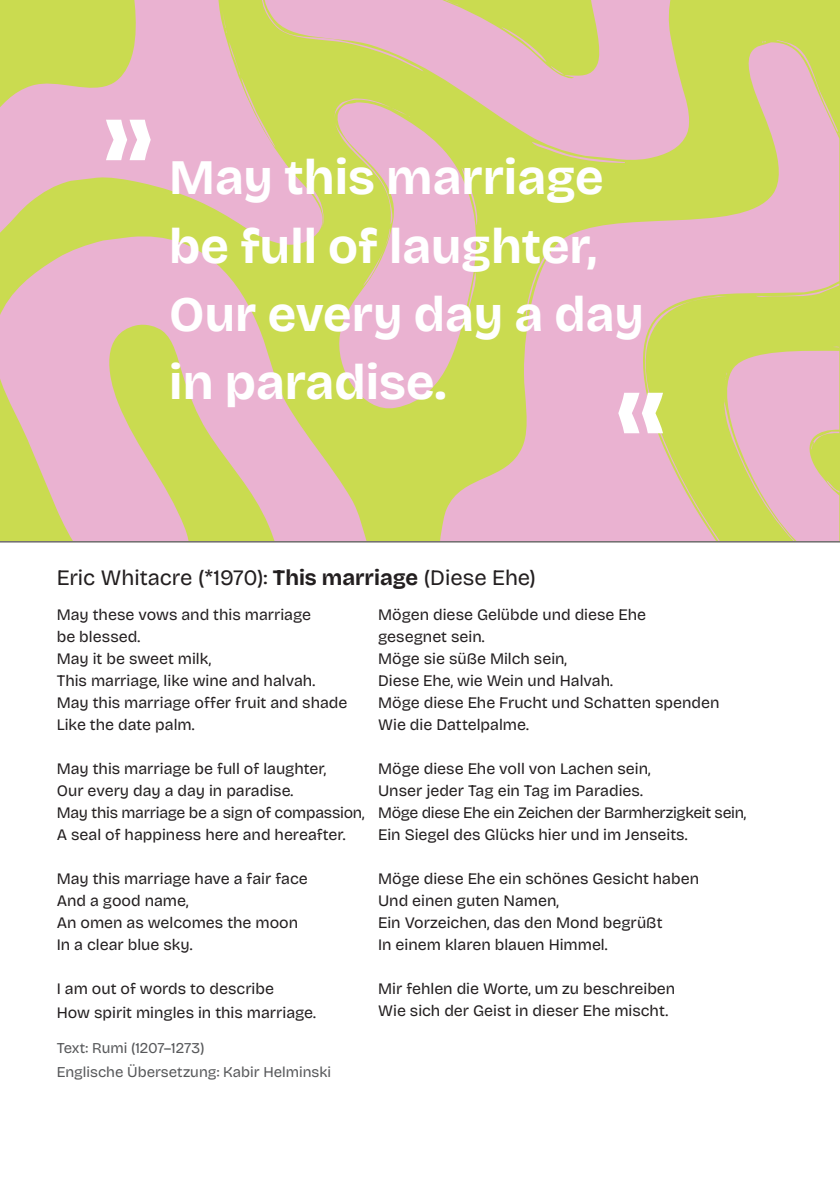
<style>
.page{position:relative;width:840px;height:1191px;background:#fff}
.page>*{position:absolute;margin:0;border:0;box-sizing:border-box;transform-origin:0 0}
.Text_Lied{font:700 109.2px "Bricolage Grotesque 24 pt";color:#fff}
.Text_Lied-2{font:700 49.6px/68.2px "Bricolage Grotesque 24 pt";color:#fff}
.Texte_titel{font:22px "Bricolage Grotesque 24 pt";color:#231f20}
.Text_Lied-3{font:16px/22px "Bricolage Grotesque 24 pt";color:#231f20}
.Text_Lied-4{font:16px "Bricolage Grotesque 24 pt";letter-spacing:-.02em;color:#231f20}
.Texte_Quelle{font:15px "Bricolage Grotesque 24 pt";color:#57585a}
.s1{font-weight:700}
</style>
<div class="page">
<svg style="left:0;top:0;width:838px;height:541px;background:#dbc498"></svg>
<hr style="left:0;top:541px;width:839px;height:1px;background:#231f20">
<p class="Text_Lied" style="left:103px;top:45px;width:52px">»</p>
<p class="Text_Lied-2" style="left:169px;top:141px;width:435px">May this marriage be full of laughter,</p>
<p class="Text_Lied-2" style="left:169px;top:278px;width:476px">Our every day a day in paradise.</p>
<p class="Text_Lied" style="left:665px;top:508px;width:52px;rotate:-180deg">»</p>
<p class="Texte_titel" style="left:57px;top:561px;width:480px">Eric Whitacre (*1970): <span class="s1">This marriage</span> (Diese Ehe)</p>
<p class="Text_Lied-3" style="left:57px;top:602px;width:256px">May these vows and this marriage be blessed.</p>
<p class="Text_Lied-3" style="left:57px;top:646px;width:156px">May it be sweet milk,</p>
<p class="Text_Lied-3" style="left:57px;top:668px;width:260px">This marriage, like wine and halvah.</p>
<p class="Text_Lied-3" style="left:57px;top:690px;width:292px">May this marriage offer fruit and shade</p>
<p class="Text_Lied-3" style="left:57px;top:712px;width:139px">Like the date palm.</p>
<p class="Text_Lied-3" style="left:57px;top:756px;width:271px">May this marriage be full of laughter,</p>
<p class="Text_Lied-3" style="left:57px;top:778px;width:238px">Our every day a day in paradise.</p>
<p class="Text_Lied-3" style="left:57px;top:800px;width:309px">May this marriage be a sign of compassion,</p>
<p class="Text_Lied-3" style="left:57px;top:822px;width:290px">A seal of happiness here and hereafter.</p>
<p class="Text_Lied-3" style="left:57px;top:866px;width:252px">May this marriage have a fair face</p>
<p class="Text_Lied-3" style="left:57px;top:888px;width:133px">And a good name,</p>
<p class="Text_Lied-3" style="left:57px;top:910px;width:243px">An omen as welcomes the moon</p>
<p class="Text_Lied-3" style="left:57px;top:932px;width:137px">In a clear blue sky.</p>
<p class="Text_Lied-3" style="left:57px;top:976px;width:219px">I am out of words to describe</p>
<p class="Text_Lied-3" style="left:57px;top:1000px;width:261px">How spirit mingles in this marriage.</p>
<p class="Texte_Quelle" style="left:57px;top:1036px;width:149px">Text: Rumi (1207–1273)</p>
<p class="Texte_Quelle" style="left:57px;top:1060px;width:276px">Englische Übersetzung: Kabir Helminski</p>
<p class="Text_Lied-3" style="left:378px;top:602px;width:269px">Mögen diese Gelübde und diese Ehe gesegnet sein.</p>
<p class="Text_Lied-3" style="left:378px;top:646px;width:190px">Möge sie süße Milch sein,</p>
<p class="Text_Lied-3" style="left:378px;top:668px;width:236px">Diese Ehe, wie Wein und Halvah.</p>
<p class="Text_Lied-3" style="left:378px;top:690px;width:342px">Möge diese Ehe Frucht und Schatten spenden</p>
<p class="Text_Lied-3" style="left:378px;top:712px;width:152px">Wie die Dattelpalme.</p>
<p class="Text_Lied-3" style="left:378px;top:756px;width:274px">Möge diese Ehe voll von Lachen sein,</p>
<p class="Text_Lied-3" style="left:378px;top:778px;width:266px">Unser jeder Tag ein Tag im Paradies.</p>
<p class="Text_Lied-4" style="left:378px;top:799px;width:369px">Möge diese Ehe ein Zeichen der Barmherzigkeit sein,</p>
<p class="Text_Lied-3" style="left:378px;top:822px;width:311px">Ein Siegel des Glücks hier und im Jenseits.</p>
<p class="Text_Lied-3" style="left:378px;top:866px;width:322px">Möge diese Ehe ein schönes Gesicht haben</p>
<p class="Text_Lied-3" style="left:378px;top:888px;width:182px">Und einen guten Namen,</p>
<p class="Text_Lied-3" style="left:378px;top:910px;width:286px">Ein Vorzeichen, das den Mond begrüßt</p>
<p class="Text_Lied-3" style="left:378px;top:932px;width:231px">In einem klaren blauen Himmel.</p>
<p class="Text_Lied-3" style="left:378px;top:976px;width:298px">Mir fehlen die Worte, um zu beschreiben</p>
<p class="Text_Lied-3" style="left:378px;top:998px;width:291px">Wie sich der Geist in dieser Ehe mischt.</p>
</div>
